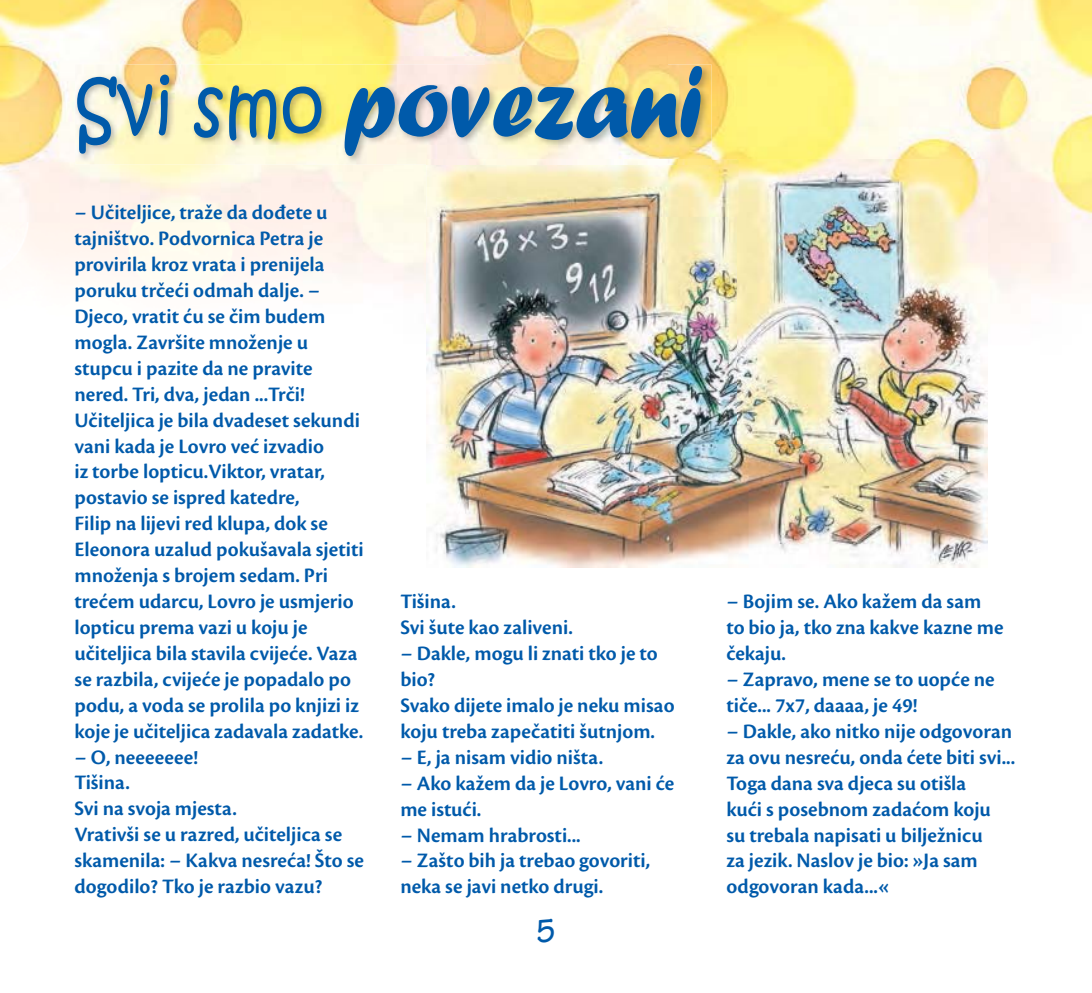
<style>
.page{position:relative;width:1092px;height:993px;background:#fff}
.page>*{position:absolute;margin:0;border:0;box-sizing:border-box;transform-origin:0 0}
.t1{font:105px "Forte";color:#005aaa;scale:.93 1}
.t2{font:700 35px "Tekton Pro";color:#005aaa;scale:.85 1}
.t3{font:600 21.35px/25.9px "Cronos Pro";color:#005aaa}
.s1{font-family:"Kristen ITC";font-size:77px}
</style>
<div class="page">
<img style="left:0;top:0;width:485px;height:286px">
<img style="left:971px;top:0;width:120px;height:443px">
<img style="left:667px;top:0;width:304px;height:160px">
<img style="left:485px;top:0;width:182px;height:64px">
<img style="left:426px;top:160px;width:561px;height:407px">
<img style="left:75px;top:64px;width:636px;height:100px">
<img style="left:426px;top:160px;width:285px;height:4px">
<h1 class="t1" style="left:74px;top:44px;width:677px"><span class="s1">SVI SMO</span> povezani</h1>
<p class="t3" style="left:74px;top:201px;width:291px">− Učiteljice, traže da dođete u tajništvo. Podvornica Petra je provirila kroz vrata i prenijela poruku trčeći odmah dalje. −<br>Djeco, vratit ću se čim budem mogla. Završite množenje u stupcu i pazite da ne pravite nered. Tri, dva, jedan ...Trči!<br>Učiteljica je bila dvadeset sekundi vani kada je Lovro već izvadio<br>iz torbe lopticu.Viktor, vratar, postavio se ispred katedre,<br>Filip na lijevi red klupa, dok se<br>Eleonora uzalud pokušavala sjetiti množenja s brojem sedam. Pri trećem udarcu, Lovro je usmjerio lopticu prema vazi u koju je učiteljica bila stavila cvijeće. Vaza se razbila, cvijeće je popadalo po podu, a voda se prolila po knjizi iz koje je učiteljica zadavala zadatke. − O, neeeeeee!<br>Tišina.<br>Svi na svoja mjesta.<br>Vrativši se u razred, učiteljica se skamenila: − Kakva nesreća! Što se dogodilo? Tko je razbio vazu?</p>
<p class="t3" style="left:400px;top:590px;width:276px">Tišina.<br>Svi šute kao zaliveni.<br>− Dakle, mogu li znati tko je to bio?<br>Svako dijete imalo je neku misao koju treba zapečatiti šutnjom.<br>− E, ja nisam vidio ništa.<br>− Ako kažem da je Lovro, vani će me istući.<br>− Nemam hrabrosti...<br>− Zašto bih ja trebao govoriti, neka se javi netko drugi.</p>
<p class="t3" style="left:726px;top:590px;width:290px">− Bojim se. Ako kažem da sam<br>to bio ja, tko zna kakve kazne me čekaju.<br>− Zapravo, mene se to uopće ne tiče... 7x7, daaaa, je 49!<br>− Dakle, ako nitko nije odgovoran za ovu nesreću, onda ćete biti svi...<br>Toga dana sva djeca su otišla<br>kući s posebnom zadaćom koju su trebala napisati u bilježnicu<br>za jezik. Naslov je bio: »Ja sam odgovoran kada...«</p>
<h2 class="t2" style="left:536px;top:909px;width:24px">5</h2>
</div>
